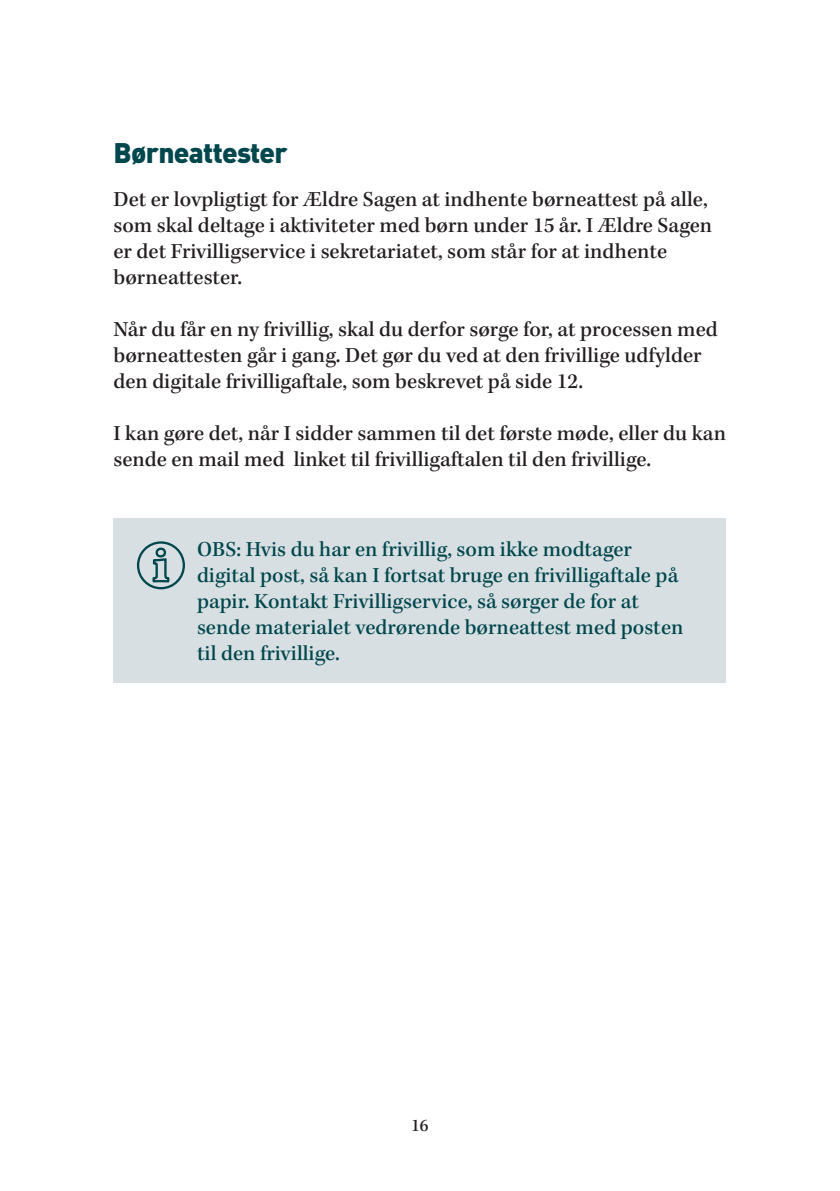
<style>
.page{position:relative;width:840px;height:1191px;background:#fff}
.page>*{position:absolute;margin:0;border:0;box-sizing:border-box;transform-origin:0 0}
.Indhold_-_underrubri{font:900 28px "DIN Pro";letter-spacing:-.025em;color:#00474d}
.Brød{font:500 22px/26px "Kepler Std";color:#231f20}
.Husketekst_HAV{font:500 22px/26px "Kepler Std";color:#00474d}
.t1{font:500 18px "Kepler Std";color:#231f20}
</style>
<div class="page">
<div style="left:113px;top:518px;width:612px;height:165px;background:#d8dfe2"></div>
<div style="left:137px;top:541px;width:48px;height:48px;border:2px solid #00474d;border-radius:50%"></div>
<div style="left:155px;top:547px;width:11px;height:10px;border:2px solid #00474d;border-radius:50%"></div>
<svg style="left:152px;top:556px;width:18px;height:27px"></svg>
<p class="Indhold_-_underrubri" style="left:113px;top:134px;width:176px">Børneattester</p>
<p class="Brød" style="left:113px;top:187px;width:599px">Det er lovpligtigt for Ældre Sagen at indhente børneattest på alle, som skal deltage i aktiviteter med børn under 15 år. I Ældre Sagen er det Frivilligservice i sekretariatet, som står for at indhente børneattester.</p>
<p class="Brød" style="left:113px;top:317px;width:605px">Når du får en ny frivillig, skal du derfor sørge for, at processen med børneattesten går i gang. Det gør du ved at den frivillige udfylder den digitale frivilligaftale, som beskrevet på side 12.</p>
<p class="Brød" style="left:113px;top:421px;width:613px">I kan gøre det, når I sidder sammen til det første møde, eller du kan sende en mail med linket til frivilligaftalen til den frivillige.</p>
<p class="Husketekst_HAV" style="left:197px;top:537px;width:487px">OBS: Hvis du har en frivillig, som ikke modtager digital post, så kan I fortsat bruge en frivilligaftale på papir. Kontakt Frivilligservice, så sørger de for at sende materialet vedrørende børneattest med posten til den frivillige.</p>
<p class="t1" style="left:411px;top:1114px;width:19px">16</p>
</div>
